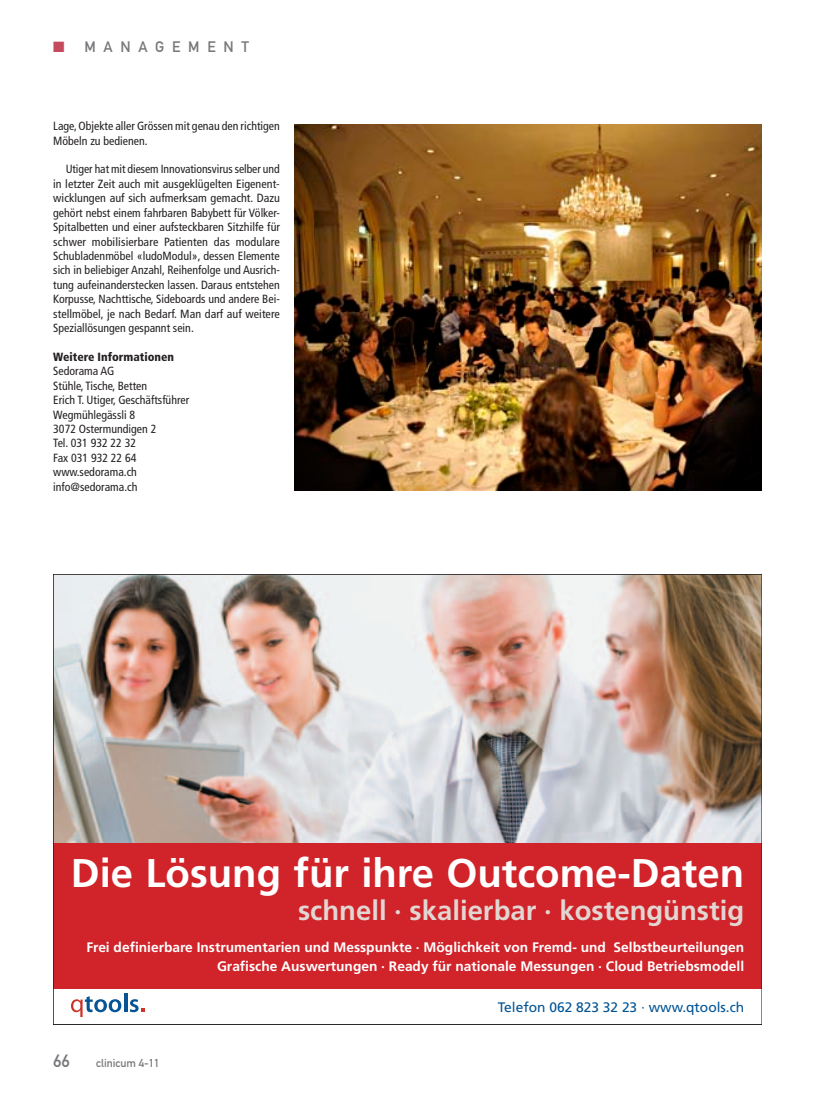
<style>
.page{position:relative;width:815px;height:1099px;background:#fff}
.page>*{position:absolute;margin:0;border:0;box-sizing:border-box;transform-origin:0 0}
.t1{font:700 40px "Frutiger";color:#fff}
.t2{font:700 27.5px "Frutiger";color:#e1d6d1}
.t3{font:17.5px "DIN Mittelschrift Std";color:#76787b}
.t4{font:15px "DIN Mittelschrift Std";letter-spacing:.52em;color:#76787b}
.t5{font:700 13.75px/18.8px "Frutiger";color:#fff;text-align:right}
.t6{font:13.75px "Frutiger";color:#015394}
.t7{font:condensed 11.88px/14.4px "Frutiger LT Std";color:#231f20}
.t8{font:900 condensed 11.88px "Frutiger LT Std";color:#231f20}
.t9{font:11.25px "DIN Mittelschrift Std";color:#76787b}
.s1{color:#c6495e}
</style>
<div class="page">
<img style="left:55px;top:576px;width:705px;height:267px">
<div style="left:53px;top:843px;width:709px;height:145px;background:#d1232a"></div>
<svg style="left:71px;top:996px;width:50px;height:20px"></svg>
<hr style="left:124px;top:993px;width:3px;height:18px;background:#075495">
<svg style="left:130px;top:999px;width:15px;height:13px"></svg>
<img style="left:294px;top:124px;width:468px;height:366px">
<p class="t4" style="left:53px;top:38px;width:198px"><span class="s1">■</span> MANAGEMENT</p>
<p class="t7" style="left:53px;top:119px;width:228px">Lage, Objekte aller Grössen mit genau den richtigen<br>Möbeln zu bedienen.</p>
<p class="t7" style="left:53px;top:162px;width:228px;text-align:justify;text-indent:12px">Utiger hat mit diesem Innovationsvirus selber und in letzter Zeit auch mit ausgeklügelten Eigenent&shy;wicklungen auf sich aufmerksam gemacht. Dazu gehört nebst einem fahrbaren Babybett für Völker-Spitalbetten und einer aufsteckbaren Sitzhilfe für schwer mobilisierbare Patienten das modulare Schubladenmöbel «ludoModul», dessen Elemente sich in beliebiger Anzahl, Reihenfolge und Ausrich&shy;tung aufeinanderstecken lassen. Daraus entstehen Korpusse, Nachttische, Sideboards und andere Bei&shy;stellmöbel, je nach Bedarf. Man darf auf weitere Speziallösungen gespannt sein.</p>
<p class="t8" style="left:53px;top:349px;width:122px">Weitere Informationen</p>
<p class="t7" style="left:53px;top:364px;width:138px">Sedorama AG<br>Stühle, Tische, Betten<br>Erich T. Utiger, Geschäftsführer<br>Wegmühlegässli 8<br>3072 Ostermundigen 2<br>Tel. 031 932 22 32<br>Fax 031 932 22 64 www.sedorama.ch info@sedorama.ch</p>
<h1 class="t1" style="left:71px;top:849px;width:675px">Die Lösung für ihre Outcome-Daten</h1>
<h2 class="t2" style="left:298px;top:894px;width:448px">schnell · skalierbar · kostengünstig</h2>
<p class="t5" style="left:86px;top:937px;width:659px">Frei definierbare Instrumentarien und Messpunkte · Möglichkeit von Fremd- und Selbstbeurteilungen<br>Grafische Auswertungen · Ready für nationale Messungen · Cloud Betriebsmodell</p>
<h3 class="t3" style="left:53px;top:1050px;width:18px">66</h3>
<p class="t9" style="left:96px;top:1056px;width:65px">clinicum 4-11</p>
<p class="t6" style="left:498px;top:999px;width:248px">Telefon 062 823 32 23 · www.qtools.ch</p>
</div>
